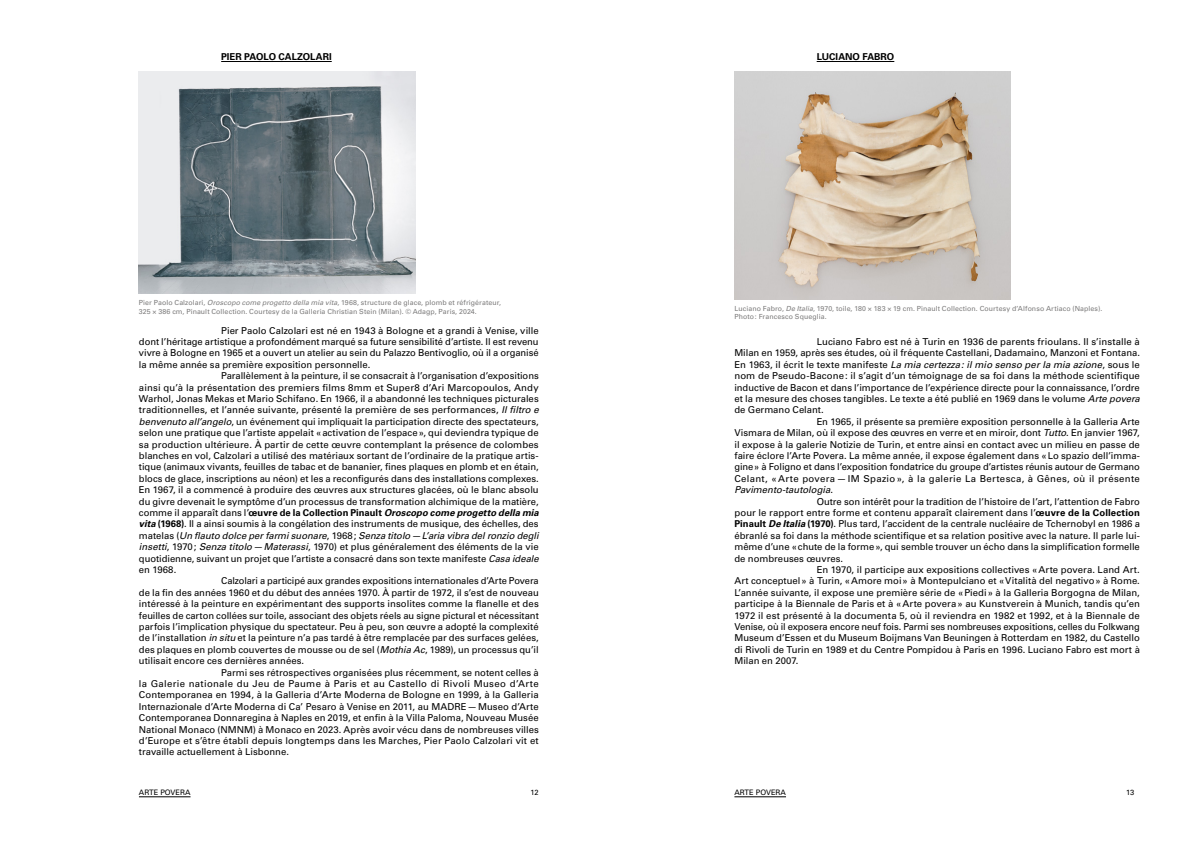
<style>
.page{position:relative;width:1191px;height:842px;background:#fff}
.page>*{position:absolute;margin:0;border:0;box-sizing:border-box;transform-origin:0 0}
.t1{font:9.5px "Univers LT Std";color:#000}
.t2{font:italic 9.5px "Univers LT Std";color:#000}
.t3{font:9.5px "Univers LT Std";letter-spacing:.03em;color:#000}
.t4{font:italic 700 9.5px "Univers LT Std";color:#000}
.t5{font:700 9.5px "Univers LT Std";color:#000}
.t6{font:7.5px "Univers LT Std";color:#000}
.t7{font:7px/8.4px "Univers LT Std";letter-spacing:.01em;color:#7c7b7b}
.s1{font-style:italic}
.s2{font-weight:400;font-style:normal}
.s3{font-style:normal}
.s4{font-weight:700;font-style:italic}
.s5{font-weight:700}
</style>
<div class="page">
<hr style="left:734px;top:797px;width:52px;height:1px;background:#000">
<hr style="left:139px;top:797px;width:51px;height:1px;background:#000">
<hr style="left:221px;top:61px;width:111px;height:1px;background:#000">
<img style="left:139px;top:71px;width:276px;height:223px">
<hr style="left:816px;top:61px;width:78px;height:1px;background:#000">
<img style="left:734px;top:71px;width:277px;height:228px">
<p class="t5" style="left:221px;top:51px;width:112px">PIER PAOLO CALZOLARI</p>
<p class="t7" style="left:139px;top:298px;width:364px">Pier Paolo Calzolari, <span class="s1">Oroscopo come progetto della mia vita</span>, 1968, structure de glace, plomb et réfrigérateur,<br>325 × 386 cm, Pinault Collection. Courtesy de la Galleria Christian Stein (Milan). © Adagp, Paris, 2024.</p>
<p class="t1" style="left:221px;top:325px;width:319px">Pier Paolo Calzolari est né en 1943 à Bologne et a grandi à Venise, ville</p>
<p class="t1" style="left:139px;top:336px;width:401px">dont l’héritage artistique a profondément marqué sa future sensibilité d’artiste. Il est revenu</p>
<p class="t1" style="left:139px;top:347px;width:401px">vivre à Bologne en 1965 et a ouvert un atelier au sein du Palazzo Bentivoglio, où il a organisé</p>
<p class="t1" style="left:139px;top:359px;width:233px">la même année sa première exposition personnelle.</p>
<p class="t1" style="left:221px;top:370px;width:319px">Parallèlement à la peinture, il se consacrait à l’organisation d’expositions</p>
<p class="t1" style="left:139px;top:382px;width:401px">ainsi qu’à la présentation des premiers films 8mm et Super8 d’Ari Marcopoulos, Andy</p>
<p class="t1" style="left:139px;top:393px;width:401px">Warhol, Jonas Mekas et Mario Schifano. En 1966, il a abandonné les techniques picturales</p>
<p class="t1" style="left:139px;top:404px;width:401px">traditionnelles, et l’année suivante, présenté la première de ses performances, <span class="s1">Il filtro e</span></p>
<p class="t1" style="left:139px;top:416px;width:401px"><span class="s1">benvenuto all’angelo</span>, un événement qui impliquait la participation directe des spectateurs,</p>
<p class="t1" style="left:139px;top:427px;width:401px">selon une pratique que l’artiste appelait «activation de l’espace», qui deviendra typique de</p>
<p class="t1" style="left:139px;top:439px;width:401px">sa production ultérieure. À partir de cette œuvre contemplant la présence de colombes</p>
<p class="t1" style="left:139px;top:450px;width:401px">blanches en vol, Calzolari a utilisé des matériaux sortant de l’ordinaire de la pratique artis-</p>
<p class="t1" style="left:139px;top:461px;width:401px">tique (animaux vivants, feuilles de tabac et de bananier, fines plaques en plomb et en étain,</p>
<p class="t1" style="left:139px;top:473px;width:401px">blocs de glace, inscriptions au néon) et les a reconfigurés dans des installations complexes.</p>
<p class="t1" style="left:139px;top:484px;width:401px">En 1967, il a commencé à produire des œuvres aux structures glacées, où le blanc absolu</p>
<p class="t1" style="left:139px;top:496px;width:401px">du givre devenait le symptôme d’un processus de transformation alchimique de la matière,</p>
<p class="t4" style="left:139px;top:507px;width:401px"><span class="s2">comme il apparaît dans l’</span><span class="s3">œuvre de la Collection Pinault</span> Oroscopo come progetto della mia</p>
<p class="t1" style="left:139px;top:518px;width:401px"><span class="s4">vita</span> <span class="s5">(1968)</span>. Il a ainsi soumis à la congélation des instruments de musique, des échelles, des</p>
<p class="t2" style="left:139px;top:530px;width:401px"><span class="s3">matelas (</span>Un flauto dolce per farmi suonare<span class="s3">, 1968;</span> Senza titolo—L’aria vibra del ronzio degli</p>
<p class="t1" style="left:139px;top:541px;width:401px"><span class="s1">insetti</span>, 1970; <span class="s1">Senza titolo—Materassi</span>, 1970) et plus généralement des éléments de la vie</p>
<p class="t1" style="left:139px;top:553px;width:401px">quotidienne, suivant un projet que l’artiste a consacré dans son texte manifeste <span class="s1">Casa ideale</span></p>
<p class="t1" style="left:139px;top:564px;width:39px">en 1968.</p>
<p class="t1" style="left:221px;top:575px;width:319px">Calzolari a participé aux grandes expositions internationales d’Arte Povera</p>
<p class="t1" style="left:139px;top:587px;width:401px">de la fin des années 1960 et du début des années 1970. À partir de 1972, il s’est de nouveau</p>
<p class="t1" style="left:139px;top:598px;width:401px">intéressé à la peinture en expérimentant des supports insolites comme la flanelle et des</p>
<p class="t1" style="left:139px;top:610px;width:401px">feuilles de carton collées sur toile, associant des objets réels au signe pictural et nécessitant</p>
<p class="t1" style="left:139px;top:621px;width:401px">parfois l’implication physique du spectateur. Peu à peu, son œuvre a adopté la complexité</p>
<p class="t1" style="left:139px;top:632px;width:401px">de l’installation <span class="s1">in situ</span> et la peinture n’a pas tardé à être remplacée par des surfaces gelées,</p>
<p class="t1" style="left:139px;top:644px;width:401px">des plaques en plomb couvertes de mousse ou de sel (<span class="s1">Mothia Ac</span>, 1989), un processus qu’il</p>
<p class="t1" style="left:139px;top:655px;width:167px">utilisait encore ces dernières années.</p>
<p class="t1" style="left:221px;top:667px;width:319px">Parmi ses rétrospectives organisées plus récemment, se notent celles à</p>
<p class="t3" style="left:139px;top:678px;width:401px">la Galerie nationale du Jeu de Paume à Paris et au Castello di Rivoli Museo d’Arte</p>
<p class="t1" style="left:139px;top:689px;width:401px">Contemporanea en 1994, à la Galleria d’Arte Moderna de Bologne en 1999, à la Galleria</p>
<p class="t1" style="left:139px;top:701px;width:401px">Internazionale d’Arte Moderna di Ca’ Pesaro à Venise en 2011, au MADRE—Museo d’Arte</p>
<p class="t1" style="left:139px;top:712px;width:401px">Contemporanea Donnaregina à Naples en 2019, et enfin à la Villa Paloma, Nouveau Musée</p>
<p class="t1" style="left:139px;top:724px;width:401px">National Monaco (NMNM) à Monaco en 2023. Après avoir vécu dans de nombreuses villes</p>
<p class="t1" style="left:139px;top:735px;width:401px">d’Europe et s’être établi depuis longtemps dans les Marches, Pier Paolo Calzolari vit et</p>
<p class="t1" style="left:139px;top:746px;width:152px">travaille actuellement à Lisbonne.</p>
<p class="t5" style="left:816px;top:51px;width:79px">LUCIANO FABRO</p>
<p class="t7" style="left:734px;top:304px;width:369px">Luciano Fabro, <span class="s1">De Italia</span>, 1970, toile, 180 × 183 × 19 cm. Pinault Collection. Courtesy d’Alfonso Artiaco (Naples).<br>Photo: Francesco Squeglia.</p>
<p class="t1" style="left:816px;top:336px;width:325px">Luciano Fabro est né à Turin en 1936 de parents frioulans. Il s’installe à</p>
<p class="t1" style="left:734px;top:347px;width:407px">Milan en 1959, après ses études, où il fréquente Castellani, Dadamaino, Manzoni et Fontana.</p>
<p class="t2" style="left:734px;top:359px;width:407px"><span class="s3">En 1963, il écrit le texte manifeste</span> La mia certezza: il mio senso per la mia azione<span class="s3">, sous le</span></p>
<p class="t1" style="left:734px;top:370px;width:407px">nom de Pseudo-Bacone: il s’agit d’un témoignage de sa foi dans la méthode scientifique</p>
<p class="t1" style="left:734px;top:382px;width:407px">inductive de Bacon et dans l’importance de l’expérience directe pour la connaissance, l’ordre</p>
<p class="t1" style="left:734px;top:393px;width:407px">et la mesure des choses tangibles. Le texte a été publié en 1969 dans le volume <span class="s1">Arte povera</span></p>
<p class="t1" style="left:734px;top:404px;width:91px">de Germano Celant.</p>
<p class="t1" style="left:816px;top:416px;width:325px">En 1965, il présente sa première exposition personnelle à la Galleria Arte</p>
<p class="t1" style="left:734px;top:427px;width:407px">Vismara de Milan, où il expose des œuvres en verre et en miroir, dont <span class="s1">Tutto</span>. En janvier 1967,</p>
<p class="t1" style="left:734px;top:439px;width:407px">il expose à la galerie Notizie de Turin, et entre ainsi en contact avec un milieu en passe de</p>
<p class="t1" style="left:734px;top:450px;width:407px">faire éclore l’Arte Povera. La même année, il expose également dans «Lo spazio dell’imma-</p>
<p class="t1" style="left:734px;top:461px;width:407px">gine» à Foligno et dans l’exposition fondatrice du groupe d’artistes réunis autour de Germano</p>
<p class="t3" style="left:734px;top:473px;width:407px">Celant, « Arte povera—IM Spazio », à la galerie La Bertesca, à Gênes, où il présente</p>
<p class="t2" style="left:734px;top:484px;width:100px">Pavimento-tautologia<span class="s3">.</span></p>
<p class="t1" style="left:816px;top:496px;width:325px">Outre son intérêt pour la tradition de l’histoire de l’art, l’attention de Fabro</p>
<p class="t1" style="left:734px;top:507px;width:407px">pour le rapport entre forme et contenu apparaît clairement dans l’<span class="s5">œuvre de la Collection</span></p>
<p class="t1" style="left:734px;top:518px;width:407px"><span class="s5">Pinault</span> <span class="s4">De Italia</span> <span class="s5">(1970)</span>. Plus tard, l’accident de la centrale nucléaire de Tchernobyl en 1986 a</p>
<p class="t1" style="left:734px;top:530px;width:407px">ébranlé sa foi dans la méthode scientifique et sa relation positive avec la nature. Il parle lui-</p>
<p class="t1" style="left:734px;top:541px;width:407px">même d’une «chute de la forme», qui semble trouver un écho dans la simplification formelle</p>
<p class="t1" style="left:734px;top:553px;width:110px">de nombreuses œuvres.</p>
<p class="t1" style="left:816px;top:564px;width:325px">En 1970, il participe aux expositions collectives «Arte povera. Land Art.</p>
<p class="t1" style="left:734px;top:575px;width:407px">Art conceptuel» à Turin, «Amore moi» à Montepulciano et «Vitalità del negativo» à Rome.</p>
<p class="t1" style="left:734px;top:587px;width:407px">L’année suivante, il expose une première série de «Piedi» à la Galleria Borgogna de Milan,</p>
<p class="t1" style="left:734px;top:598px;width:407px">participe à la Biennale de Paris et à «Arte povera» au Kunstverein à Munich, tandis qu’en</p>
<p class="t1" style="left:734px;top:610px;width:407px">1972 il est présenté à la documenta 5, où il reviendra en 1982 et 1992, et à la Biennale de</p>
<p class="t1" style="left:734px;top:621px;width:407px">Venise, où il exposera encore neuf fois. Parmi ses nombreuses expositions, celles du Folkwang</p>
<p class="t1" style="left:734px;top:632px;width:407px">Museum d’Essen et du Museum Boijmans Van Beuningen à Rotterdam en 1982, du Castello</p>
<p class="t1" style="left:734px;top:644px;width:407px">di Rivoli de Turin en 1989 et du Centre Pompidou à Paris en 1996. Luciano Fabro est mort à</p>
<p class="t1" style="left:734px;top:655px;width:66px">Milan en 2007.</p>
<p class="t6" style="left:139px;top:788px;width:53px">ARTE POVERA</p>
<p class="t6" style="left:530px;top:788px;width:10px">12</p>
<p class="t6" style="left:734px;top:788px;width:53px">ARTE POVERA</p>
<p class="t6" style="left:1126px;top:788px;width:10px">13</p>
</div>
